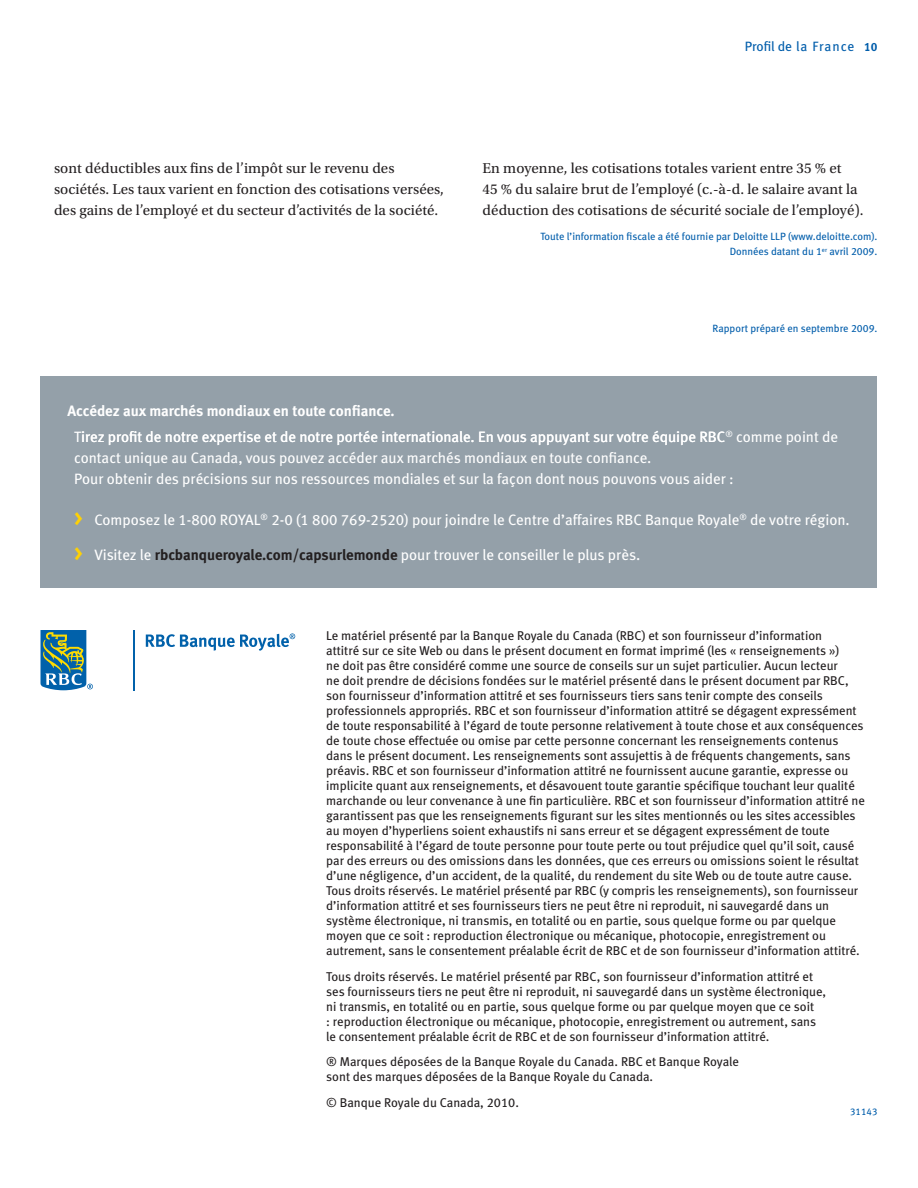
<style>
.page{position:relative;width:918px;height:1188px;background:#fff}
.page>*{position:absolute;margin:0;border:0;box-sizing:border-box;transform-origin:0 0}
.t1{font:21px/34.5px "Meta Bold LF";color:#fed105}
.Heading_5{font:15px/21px "Meta Book LF";color:#fff}
.Bullet_Point{font:15px/21px "Utopia Std";letter-spacing:.005em;color:#231f20}
.Table_Column_Header{font:15px "Meta Book LF";color:#fff}
.Table_Column_Header-2{font:15px "Meta Bold LF";color:#fff}
.t2{font:13.5px "Meta Book LF";letter-spacing:.055em;color:#015dab}
.Page_footer{font:12.75px/15px "Meta Book LF";color:#231f20}
.Contributor_Credit{font:10.5px/15px "Meta Book LF";color:#015dab;text-align:right}
.Report_date{font:10.5px "Meta Book LF";color:#015dab}
.Form_number{font:9.75px "Meta Book LF";color:#015dab}
.s1{font-family:"Meta Bold LF";font-size:12px}
.s2{font-family:"Meta Bold LF";color:#231f20}
</style>
<div class="page">
<div style="left:40px;top:376px;width:838px;height:212px;background:#94a0a9"></div>
<hr style="left:133px;top:630px;width:1px;height:60px;background:#0161aa">
<svg style="left:146px;top:633px;width:149px;height:18px"></svg>
<svg style="left:40px;top:630px;width:53px;height:60px"></svg>
<p class="t2" style="left:745px;top:38px;width:134px">Profil de la France <span class="s1">10</span></p>
<p class="Bullet_Point" style="left:54px;top:158px;width:391px">sont déductibles aux fins de l’impôt sur le revenu des sociétés. Les taux varient en fonction des cotisations versées, des gains de l’employé et du secteur d’activités de la société.</p>
<p class="Bullet_Point" style="left:483px;top:158px;width:383px">En moyenne, les cotisations totales varient entre 35 % et<br>45 % du salaire brut de l’employé (c.-à-d. le salaire avant la déduction des cotisations de sécurité sociale de l’employé).</p>
<p class="Contributor_Credit" style="left:540px;top:229px;width:339px">Toute l’information fiscale a été fournie par Deloitte LLP (www.deloitte.com).<br>Données datant du 1<sup>er</sup> avril 2009.</p>
<p class="Report_date" style="left:713px;top:322px;width:166px">Rapport préparé en septembre 2009.</p>
<p class="Table_Column_Header-2" style="left:68px;top:401px;width:329px">Accédez aux marchés mondiaux en toute confiance.</p>
<p class="Heading_5" style="left:74px;top:426px;width:765px">Tirez profit de notre expertise et de notre portée internationale. En vous appuyant sur votre équipe RBC<sup>®</sup> comme point de contact unique au Canada, vous pouvez accéder aux marchés mondiaux en toute confiance.</p>
<p class="Table_Column_Header" style="left:74px;top:469px;width:661px">Pour obtenir des précisions sur nos ressources mondiales et sur la façon dont nous pouvons vous aider :</p>
<p class="Heading_5" style="left:94px;top:509px;width:757px">Composez le 1-800 ROYAL<sup>®</sup> 2-0 (1 800 769-2520) pour joindre le Centre d’affaires RBC Banque Royale<sup>®</sup> de votre région.</p>
<p class="Heading_5" style="left:94px;top:544px;width:547px">Visitez le <span class="s2">rbcbanqueroyale.com/capsurlemonde</span> pour trouver le conseiller le plus près.</p>
<h1 class="t1" style="left:74px;top:500px;width:10px">&gt; &gt;</h1>
<p class="Page_footer" style="left:326px;top:628px;width:540px">Le matériel présenté par la Banque Royale du Canada (RBC) et son fournisseur d’information<br>attitré sur ce site Web ou dans le présent document en format imprimé (les « renseignements »)<br>ne doit pas être considéré comme une source de conseils sur un sujet particulier. Aucun lecteur<br>ne doit prendre de décisions fondées sur le matériel présenté dans le présent document par RBC, son fournisseur d’information attitré et ses fournisseurs tiers sans tenir compte des conseils professionnels appropriés. RBC et son fournisseur d’information attitré se dégagent expressément de toute responsabilité à l’égard de toute personne relativement à toute chose et aux conséquences de toute chose effectuée ou omise par cette personne concernant les renseignements contenus dans le présent document. Les renseignements sont assujettis à de fréquents changements, sans préavis. RBC et son fournisseur d’information attitré ne fournissent aucune garantie, expresse ou implicite quant aux renseignements, et désavouent toute garantie spécifique touchant leur qualité marchande ou leur convenance à une fin particulière. RBC et son fournisseur d’information attitré ne garantissent pas que les renseignements figurant sur les sites mentionnés ou les sites accessibles au moyen d’hyperliens soient exhaustifs ni sans erreur et se dégagent expressément de toute responsabilité à l’égard de toute personne pour toute perte ou tout préjudice quel qu’il soit, causé par des erreurs ou des omissions dans les données, que ces erreurs ou omissions soient le résultat d’une négligence, d’un accident, de la qualité, du rendement du site Web ou de toute autre cause.<br>Tous droits réservés. Le matériel présenté par RBC (y compris les renseignements), son fournisseur d’information attitré et ses fournisseurs tiers ne peut être ni reproduit, ni sauvegardé dans un système électronique, ni transmis, en totalité ou en partie, sous quelque forme ou par quelque moyen que ce soit : reproduction électronique ou mécanique, photocopie, enregistrement ou autrement, sans le consentement préalable écrit de RBC et de son fournisseur d’information attitré.</p>
<p class="Page_footer" style="left:326px;top:969px;width:501px">Tous droits réservés. Le matériel présenté par RBC, son fournisseur d’information attitré et ses fournisseurs tiers ne peut être ni reproduit, ni sauvegardé dans un système électronique, ni transmis, en totalité ou en partie, sous quelque forme ou par quelque moyen que ce soit<br>: reproduction électronique ou mécanique, photocopie, enregistrement ou autrement, sans le consentement préalable écrit de RBC et de son fournisseur d’information attitré.</p>
<p class="Page_footer" style="left:326px;top:1054px;width:414px">® Marques déposées de la Banque Royale du Canada. RBC et Banque Royale sont des marques déposées de la Banque Royale du Canada.</p>
<p class="Page_footer" style="left:326px;top:1095px;width:194px">© Banque Royale du Canada, 2010.</p>
<p class="Form_number" style="left:850px;top:1105px;width:29px">31143</p>
</div>
